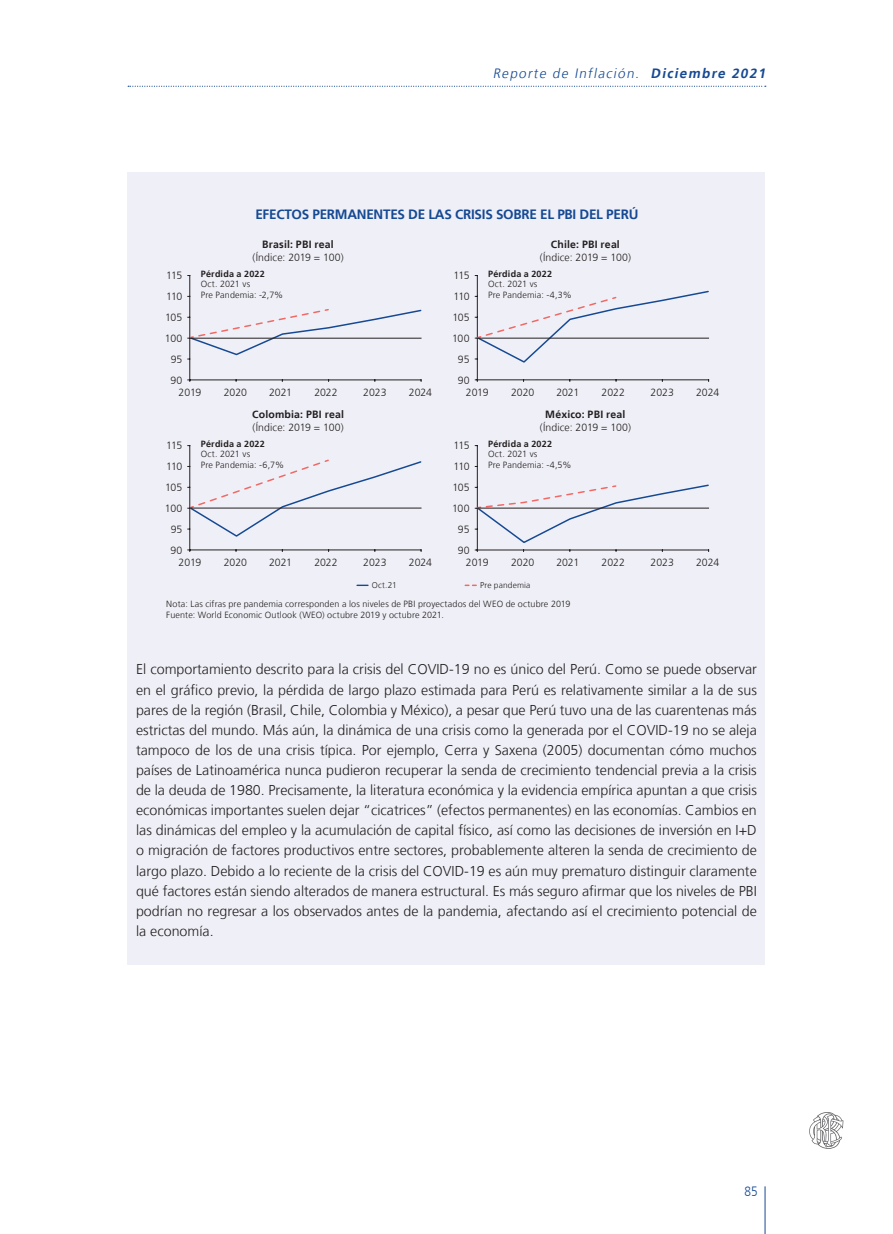
<style>
.page{position:relative;width:893px;height:1234px;background:#fff}
.page>*{position:absolute;margin:0;border:0;box-sizing:border-box;transform-origin:0 0}
.t1{font:300 14.25px/20.1px "Frutiger LT";color:#231f20;text-align:justify}
.t2{font:700 13.5px "Frutiger LT";letter-spacing:-.02em;color:#164993}
.t3{font:italic 300 13.5px "Frutiger LT";color:#164993}
.t4{font:300 13.5px "Frutiger LT";color:#164993;scale:.88 1}
.t5{font:300 10.5px "Frutiger LT";letter-spacing:-.005em;color:#231f20}
.t6{font:700 10.5px "Frutiger LT";letter-spacing:.02em;color:#231f20}
.t7{font:300 9px "Frutiger LT";letter-spacing:.015em;color:#231f20}
.t8{font:700 9px "Frutiger LT";letter-spacing:.025em;color:#231f20}
.t9{font:300 8.4px "Frutiger LT";letter-spacing:.015em;color:#231f20}
.s1{font-weight:700}
</style>
<div class="page">
<svg style="left:128px;top:86px;width:638px;height:1px"></svg>
<hr style="left:765px;top:1185px;width:1px;height:48px;background:#164993">
<svg style="left:809px;top:1112px;width:34px;height:37px"></svg>
<div style="left:128px;top:172px;width:637px;height:792px;background:#eff0f7"></div>
<hr style="left:190px;top:275px;width:1px;height:105px;background:#231f20">
<hr style="left:190px;top:379px;width:231px;height:1px;background:#231f20">
<svg style="left:188px;top:308px;width:234px;height:52px"></svg>
<hr style="left:190px;top:338px;width:231px;height:1px;background:#231f20">
<hr style="left:477px;top:275px;width:1px;height:105px;background:#231f20">
<hr style="left:477px;top:379px;width:232px;height:1px;background:#231f20">
<svg style="left:475px;top:290px;width:234px;height:73px"></svg>
<hr style="left:478px;top:338px;width:230px;height:1px;background:#231f20">
<hr style="left:190px;top:445px;width:1px;height:105px;background:#231f20">
<hr style="left:190px;top:549px;width:231px;height:1px;background:#231f20">
<svg style="left:188px;top:458px;width:234px;height:79px"></svg>
<hr style="left:190px;top:507px;width:231px;height:1px;background:#231f20">
<hr style="left:477px;top:445px;width:1px;height:105px;background:#231f20">
<svg style="left:475px;top:483px;width:235px;height:68px"></svg>
<hr style="left:478px;top:507px;width:230px;height:1px;background:#231f20">
<svg style="left:357px;top:584px;width:11px;height:2px"></svg>
<svg style="left:465px;top:584px;width:11px;height:2px"></svg>
<p class="t3" style="left:493px;top:65px;width:277px">Reporte de Inflación. <span class="s1">Diciembre 2021</span></p>
<p class="t2" style="left:255px;top:206px;width:385px">EFECTOS PERMANENTES DE LAS CRISIS SOBRE EL PBI DEL PERÚ</p>
<p class="t6" style="left:262px;top:238px;width:73px">Brasil: PBI real</p>
<p class="t5" style="left:252px;top:251px;width:93px">(Índice: 2019 = 100)</p>
<p class="t6" style="left:551px;top:238px;width:71px">Chile: PBI real</p>
<p class="t5" style="left:540px;top:251px;width:93px">(Índice: 2019 = 100)</p>
<p class="t5" style="left:166px;top:269px;width:18px">115</p>
<p class="t5" style="left:166px;top:290px;width:18px">110</p>
<p class="t5" style="left:165px;top:311px;width:19px">105</p>
<p class="t5" style="left:165px;top:332px;width:19px">100</p>
<p class="t5" style="left:171px;top:353px;width:13px">95</p>
<p class="t5" style="left:170px;top:374px;width:14px">90</p>
<p class="t8" style="left:201px;top:268px;width:65px">Pérdida a 2022</p>
<p class="t7" style="left:201px;top:279px;width:51px">Oct. 2021 vs</p>
<p class="t7" style="left:201px;top:289px;width:84px">Pre Pandemia: -2,7%</p>
<p class="t5" style="left:454px;top:269px;width:18px">115</p>
<p class="t5" style="left:453px;top:290px;width:18px">110</p>
<p class="t5" style="left:452px;top:311px;width:19px">105</p>
<p class="t5" style="left:452px;top:332px;width:19px">100</p>
<p class="t5" style="left:458px;top:353px;width:13px">95</p>
<p class="t5" style="left:458px;top:374px;width:14px">90</p>
<p class="t8" style="left:488px;top:268px;width:65px">Pérdida a 2022</p>
<p class="t7" style="left:488px;top:279px;width:51px">Oct. 2021 vs</p>
<p class="t7" style="left:488px;top:289px;width:85px">Pre Pandemia: -4,3%</p>
<p class="t5" style="left:179px;top:386px;width:24px">2019</p>
<p class="t5" style="left:224px;top:386px;width:25px">2020</p>
<p class="t5" style="left:269px;top:386px;width:24px">2021</p>
<p class="t5" style="left:314px;top:386px;width:25px">2022</p>
<p class="t5" style="left:363px;top:386px;width:25px">2023</p>
<p class="t5" style="left:409px;top:386px;width:25px">2024</p>
<p class="t5" style="left:466px;top:386px;width:24px">2019</p>
<p class="t5" style="left:511px;top:386px;width:25px">2020</p>
<p class="t5" style="left:556px;top:386px;width:24px">2021</p>
<p class="t5" style="left:602px;top:386px;width:25px">2022</p>
<p class="t5" style="left:650px;top:386px;width:25px">2023</p>
<p class="t5" style="left:696px;top:386px;width:25px">2024</p>
<p class="t6" style="left:252px;top:408px;width:93px">Colombia: PBI real</p>
<p class="t5" style="left:252px;top:421px;width:93px">(Índice: 2019 = 100)</p>
<p class="t6" style="left:545px;top:408px;width:82px">México: PBI real</p>
<p class="t5" style="left:540px;top:421px;width:93px">(Índice: 2019 = 100)</p>
<p class="t5" style="left:166px;top:439px;width:18px">115</p>
<p class="t5" style="left:166px;top:460px;width:18px">110</p>
<p class="t5" style="left:165px;top:481px;width:19px">105</p>
<p class="t5" style="left:165px;top:502px;width:19px">100</p>
<p class="t5" style="left:171px;top:523px;width:13px">95</p>
<p class="t5" style="left:170px;top:544px;width:14px">90</p>
<p class="t8" style="left:201px;top:438px;width:65px">Pérdida a 2022</p>
<p class="t7" style="left:201px;top:449px;width:51px">Oct. 2021 vs</p>
<p class="t7" style="left:201px;top:459px;width:85px">Pre Pandemia: -6,7%</p>
<p class="t5" style="left:454px;top:439px;width:18px">115</p>
<p class="t5" style="left:453px;top:460px;width:18px">110</p>
<p class="t5" style="left:452px;top:481px;width:19px">105</p>
<p class="t5" style="left:452px;top:502px;width:19px">100</p>
<p class="t5" style="left:458px;top:523px;width:13px">95</p>
<p class="t5" style="left:458px;top:544px;width:14px">90</p>
<p class="t8" style="left:488px;top:438px;width:65px">Pérdida a 2022</p>
<p class="t7" style="left:488px;top:449px;width:51px">Oct. 2021 vs</p>
<p class="t7" style="left:488px;top:459px;width:85px">Pre Pandemia: -4,5%</p>
<p class="t5" style="left:179px;top:556px;width:24px">2019</p>
<p class="t5" style="left:224px;top:556px;width:25px">2020</p>
<p class="t5" style="left:269px;top:556px;width:24px">2021</p>
<p class="t5" style="left:314px;top:556px;width:25px">2022</p>
<p class="t5" style="left:363px;top:556px;width:25px">2023</p>
<p class="t5" style="left:409px;top:556px;width:25px">2024</p>
<p class="t5" style="left:466px;top:556px;width:24px">2019</p>
<p class="t5" style="left:511px;top:556px;width:25px">2020</p>
<p class="t5" style="left:556px;top:556px;width:24px">2021</p>
<p class="t5" style="left:602px;top:556px;width:25px">2022</p>
<p class="t5" style="left:650px;top:556px;width:25px">2023</p>
<p class="t5" style="left:696px;top:556px;width:25px">2024</p>
<p class="t9" style="left:372px;top:580px;width:27px">Oct.21</p>
<p class="t9" style="left:480px;top:580px;width:52px">Pre pandemia</p>
<p class="t7" style="left:166px;top:599px;width:406px">Nota: Las cifras pre pandemia corresponden a los niveles de PBI proyectados del WEO de octubre 2019</p>
<p class="t7" style="left:166px;top:609px;width:279px">Fuente: World Economic Outlook (WEO) octubre 2019 y octubre 2021.</p>
<p class="t1" style="left:136px;top:659px;width:622px">El comportamiento descrito para la crisis del COVID-19 no es único del Perú. Como se puede observar en el gráfico previo, la pérdida de largo plazo estimada para Perú es relativamente similar a la de sus pares de la región (Brasil, Chile, Colombia y México), a pesar que Perú tuvo una de las cuarentenas más estrictas del mundo. Más aún, la dinámica de una crisis como la generada por el COVID-19 no se aleja tampoco de los de una crisis típica. Por ejemplo, Cerra y Saxena (2005) documentan cómo muchos países de Latinoamérica nunca pudieron recuperar la senda de crecimiento tendencial previa a la crisis de la deuda de 1980. Precisamente, la literatura económica y la evidencia empírica apuntan a que crisis económicas importantes suelen dejar “cicatrices” (efectos permanentes) en las economías. Cambios en las dinámicas del empleo y la acumulación de capital físico, así como las decisiones de inversión en I+D o migración de factores productivos entre sectores, probablemente alteren la senda de crecimiento de largo plazo. Debido a lo reciente de la crisis del COVID-19 es aún muy prematuro distinguir claramente qué factores están siendo alterados de manera estructural. Es más seguro afirmar que los niveles de PBI podrían no regresar a los observados antes de la pandemia, afectando así el crecimiento potencial de la economía.</p>
<p class="t4" style="left:745px;top:1183px;width:16px">85</p>
</div>
